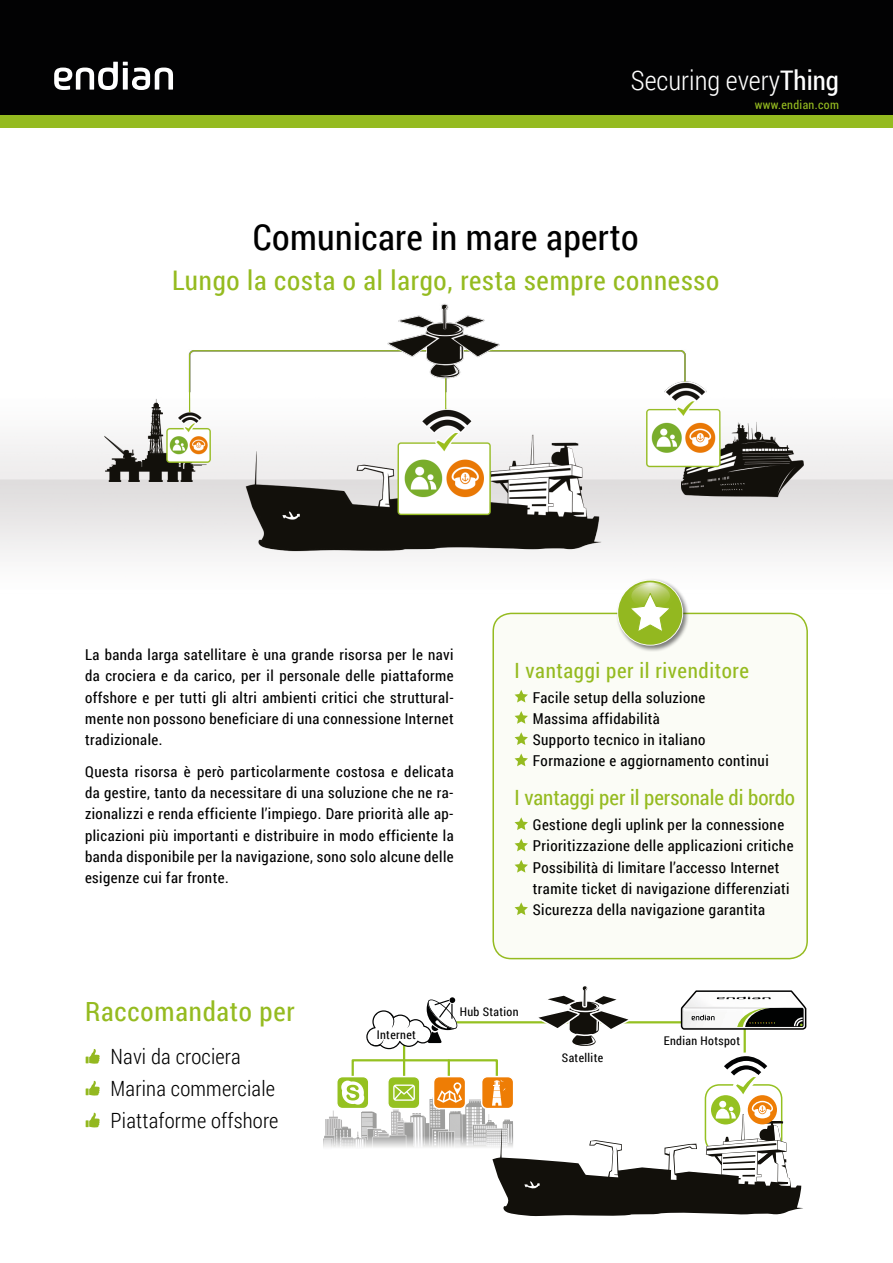
<style>
.page{position:relative;width:893px;height:1263px;background:#fff}
.page>*{position:absolute;margin:0;border:0;box-sizing:border-box;transform-origin:0 0}
.t1{font:36px "Roboto Condensed";letter-spacing:.01em;color:#000}
.t2{font:27px "Roboto Condensed";letter-spacing:.03em;color:#95bb20}
.t3{font:300 27px "Roboto Condensed";color:#fff}
.t4{font:300 21px/32px "Roboto Condensed";letter-spacing:.01em;color:#000}
.t5{font:21px "Roboto Condensed";color:#95bb20}
.t6{font:21px "Roboto Condensed";letter-spacing:.03em;color:#95bb20}
.t7{font:15px/21.3px "Roboto Condensed";letter-spacing:.03em;color:#000;text-align:justify}
.t8{font:12px "Roboto Condensed";letter-spacing:.03em;color:#000}
.t9{font:12px "Roboto Condensed";letter-spacing:.03em;color:#95bb20}
.s1{font-weight:400}
</style>
<div class="page">
<div style="left:0;top:115px;width:893px;height:13px;background:#95bb20"></div>
<div style="left:0;top:0;width:893px;height:115px;background:#020203"></div>
<svg style="left:54px;top:62px;width:119px;height:28px"></svg>
<img style="left:0;top:303px;width:893px;height:324px">
<div style="left:493px;top:613px;width:314px;height:345px;background:#fbfcf6;border-radius:18px"></div>
<div style="left:492px;top:613px;width:316px;height:346px;border:2px solid #95bb20;border-radius:18px"></div>
<div style="left:616px;top:578px;width:74px;height:74px;background:#000;opacity:.5"></div>
<svg style="left:617px;top:580px;width:66px;height:66px"></svg>
<svg style="left:514px;top:690px;width:14px;height:12px"></svg>
<svg style="left:514px;top:711px;width:14px;height:13px"></svg>
<svg style="left:514px;top:732px;width:14px;height:13px"></svg>
<svg style="left:514px;top:753px;width:14px;height:13px"></svg>
<svg style="left:514px;top:817px;width:14px;height:13px"></svg>
<svg style="left:514px;top:838px;width:14px;height:13px"></svg>
<svg style="left:514px;top:860px;width:14px;height:13px"></svg>
<svg style="left:514px;top:902px;width:14px;height:13px"></svg>
<svg style="left:86px;top:1049px;width:14px;height:15px"></svg>
<svg style="left:86px;top:1081px;width:14px;height:15px"></svg>
<svg style="left:86px;top:1112px;width:14px;height:16px"></svg>
<svg style="left:323px;top:986px;width:484px;height:231px"></svg>
<h2 class="t3" style="left:631px;top:62px;width:209px">Securing every<span class="s1">Thing</span></h2>
<p class="t9" style="left:755px;top:96px;width:86px">www.endian.com</p>
<h1 class="t1" style="left:253px;top:213px;width:387px">Comunicare in mare aperto</h1>
<h2 class="t2" style="left:172px;top:261px;width:549px">Lungo la costa o al largo, resta sempre connesso</h2>
<p class="t7" style="left:85px;top:643px;width:370px">La banda larga satellitare è una grande risorsa per le navi da crociera e da carico, per il personale delle piattaforme offshore e per tutti gli altri ambienti critici che struttural&shy;mente non possono beneficiare di una connessione Internet tradizionale.</p>
<p class="t7" style="left:85px;top:760px;width:370px">Questa risorsa è però particolarmente costosa e delicata da gestire, tanto da necessitare di una soluzione che ne ra&shy;zionalizzi e renda efficiente l’impiego. Dare priorità alle ap&shy;plicazioni più importanti e distribuire in modo efficiente la banda disponibile per la navigazione, sono solo alcune delle esigenze cui far fronte.</p>
<h3 class="t6" style="left:514px;top:656px;width:236px">I vantaggi per il rivenditore</h3>
<p class="t7" style="left:533px;top:686px;width:237px;text-align:left">Facile setup della soluzione<br>Massima affidabilità<br>Supporto tecnico in italiano<br>Formazione e aggiornamento continui</p>
<h3 class="t5" style="left:514px;top:783px;width:282px">I vantaggi per il personale di bordo</h3>
<p class="t7" style="left:533px;top:813px;width:262px;text-align:left">Gestione degli uplink per la connessione Prioritizzazione delle applicazioni critiche Possibilità di limitare l’accesso Internet tramite ticket di navigazione differenziati Sicurezza della navigazione garantita</p>
<h2 class="t2" style="left:85px;top:993px;width:211px">Raccomandato per</h2>
<h3 class="t4" style="left:111px;top:1040px;width:169px">Navi da crociera<br>Marina commerciale<br>Piattaforme offshore</h3>
<p class="t8" style="left:377px;top:1026px;width:41px">Internet</p>
<p class="t8" style="left:460px;top:1003px;width:60px">Hub Station</p>
<p class="t8" style="left:562px;top:1049px;width:43px">Satellite</p>
<p class="t8" style="left:664px;top:1032px;width:78px">Endian Hotspot</p>
</div>
